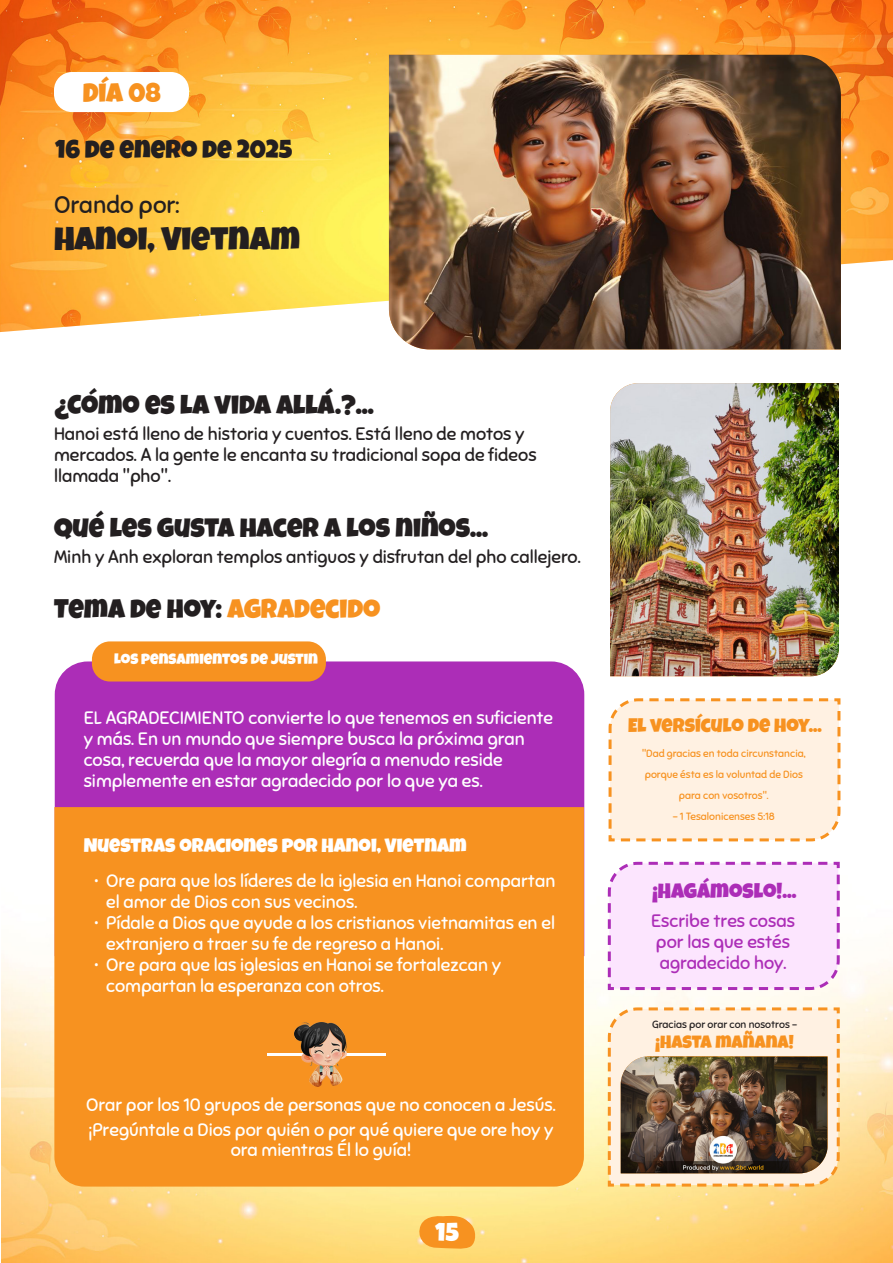
<style>
.page{position:relative;width:893px;height:1263px;background:#fff}
.page>*{position:absolute;margin:0;border:0;box-sizing:border-box;transform-origin:0 0}
.City_Name{font:33px "Luckiest Guy";color:#231f20}
.Header_3{font:27px "Luckiest Guy";color:#231f20}
.Header_3-2{font:27px "Luckiest Guy";color:#f79220}
.Date{font:25.5px "Luckiest Guy";color:#231f20}
.t1{font:25.5px "Luckiest Guy";color:#fff}
.Praying_for{font:24px "Sniglet";color:#231f20}
.Today_s_Verse{font:21px "Luckiest Guy";color:#ac2db7}
.Justin_s_thoughts{font:19.5px "Luckiest Guy";color:#fff}
.Today_s_Verse-2{font:19.5px "Luckiest Guy";color:#f79220}
.t2{font:18px/21px "Sniglet";color:#fff}
.t3{font:18px/21px "Sniglet";color:#231f20}
.Bible_Verse_2{font:18px/21px "Sniglet";color:#ac2db7}
.Today_s_Verse-3{font:18px "Luckiest Guy";color:#f79220}
.Justin_s_thoughts-2{font:15px "Luckiest Guy";color:#fff}
.Bible_Verse_2-2{font:10.5px/21px "Sniglet";color:#f79220;text-align:center}
.Bible_Verse_2-3{font:10.5px "Sniglet";color:#231f20}
.s1{color:#f79220}
</style>
<div class="page">
<img style="left:2px;top:739px;width:891px;height:524px">
<svg style="left:416px;top:1214px;width:60px;height:36px;background:#f8a83d"></svg>
<img style="left:0;top:0;width:893px;height:332px">
<div style="left:55px;top:661px;width:529px;height:146px;background:#ac2db7"></div>
<img style="left:389px;top:55px;width:452px;height:294px">
<div style="left:54px;top:72px;width:135px;height:40px;background:#fff;border-radius:18px"></div>
<div style="left:92px;top:641px;width:234px;height:40px;background:#f79220;border-radius:18px"></div>
<div style="left:54px;top:807px;width:530px;height:379px;background:#f79220"></div>
<hr style="left:267px;top:1053px;width:118px;height:3px;background:#fff">
<img style="left:294px;top:1023px;width:53px;height:63px">
<img style="left:610px;top:383px;width:229px;height:293px">
<svg style="left:607px;top:698px;width:235px;height:145px;background:#feeedb"></svg>
<svg style="left:606px;top:860px;width:235px;height:131px;background:#f8dffa"></svg>
<svg style="left:606px;top:1006px;width:235px;height:182px;background:#fce7cc"></svg>
<img style="left:621px;top:1056px;width:206px;height:117px">
<p class="Header_3-2" style="left:83px;top:75px;width:80px">DÍA 08</p>
<p class="Date" style="left:56px;top:133px;width:238px">16 DE ENERO DE 2025</p>
<p class="Praying_for" style="left:54px;top:191px;width:127px">Orando por:</p>
<p class="City_Name" style="left:54px;top:217px;width:247px">HANOI, VIETNAM</p>
<p class="Header_3" style="left:54px;top:387px;width:321px">¿CÓMO ES LA VIDA ALLÁ.?...</p>
<p class="t3" style="left:54px;top:423px;width:484px">Hanoi está lleno de historia y cuentos. Está lleno de motos y mercados. A la gente le encanta su tradicional sopa de fideos llamada "pho".</p>
<p class="Header_3" style="left:54px;top:510px;width:436px">QUÉ LES GUSTA HACER A LOS NIÑOS...</p>
<p class="t3" style="left:54px;top:546px;width:528px">Minh y Anh exploran templos antiguos y disfrutan del pho callejero.</p>
<p class="Header_3" style="left:54px;top:591px;width:328px">TEMA DE HOY: <span class="s1">AGRADECIDO</span></p>
<p class="Justin_s_thoughts-2" style="left:114px;top:648px;width:205px">LOS PENSAMIENTOS DE JUSTIN</p>
<p class="t2" style="left:84px;top:707px;width:471px">EL AGRADECIMIENTO convierte lo que tenemos en suficiente y más. En un mundo que siempre busca la próxima gran cosa, recuerda que la mayor alegría a menudo reside simplemente en estar agradecido por lo que ya es.</p>
<p class="Justin_s_thoughts" style="left:84px;top:832px;width:385px">NUESTRAS ORACIONES POR HANOI, VIETNAM</p>
<p class="t2" style="left:106px;top:870px;width:451px;text-indent:-12px">• Ore para que los líderes de la iglesia en Hanoi compartan el amor de Dios con sus vecinos.</p>
<p class="t2" style="left:106px;top:912px;width:450px;text-indent:-12px">• Pídale a Dios que ayude a los cristianos vietnamitas en el extranjero a traer su fe de regreso a Hanoi.</p>
<p class="t2" style="left:106px;top:954px;width:397px;text-indent:-12px">• Ore para que las iglesias en Hanoi se fortalezcan y compartan la esperanza con otros.</p>
<p class="t2" style="left:86px;top:1091px;width:471px;line-height:25.5px">Orar por los 10 grupos de personas que no conocen a Jesús. ¡Pregúntale a Dios por quién o por qué quiere que ore hoy y</p>
<p class="t2" style="left:231px;top:1139px;width:182px">ora mientras Él lo guía!</p>
<h3 class="t1" style="left:435px;top:1215px;width:25px">15</h3>
<p class="Today_s_Verse-2" style="left:628px;top:712px;width:195px">EL VERSÍCULO DE HOY...</p>
<p class="Bible_Verse_2-2" style="left:642px;top:743px;width:165px">"Dad gracias en toda circunstancia, porque ésta es la voluntad de Dios para con vosotros".</p>
<p class="Bible_Verse_2-2" style="left:673px;top:806px;width:104px">- 1 Tesalonicenses 5:18</p>
<p class="Today_s_Verse" style="left:652px;top:877px;width:146px">¡HAGÁMOSLO!...</p>
<p class="Bible_Verse_2" style="left:651px;top:911px;width:145px">Escribe tres cosas por las que estés agradecido hoy.</p>
<p class="Bible_Verse_2-3" style="left:652px;top:1018px;width:147px">Gracias por orar con nosotros –</p>
<p class="Today_s_Verse-3" style="left:655px;top:1030px;width:140px">¡HASTA MAÑANA!</p>
</div>
